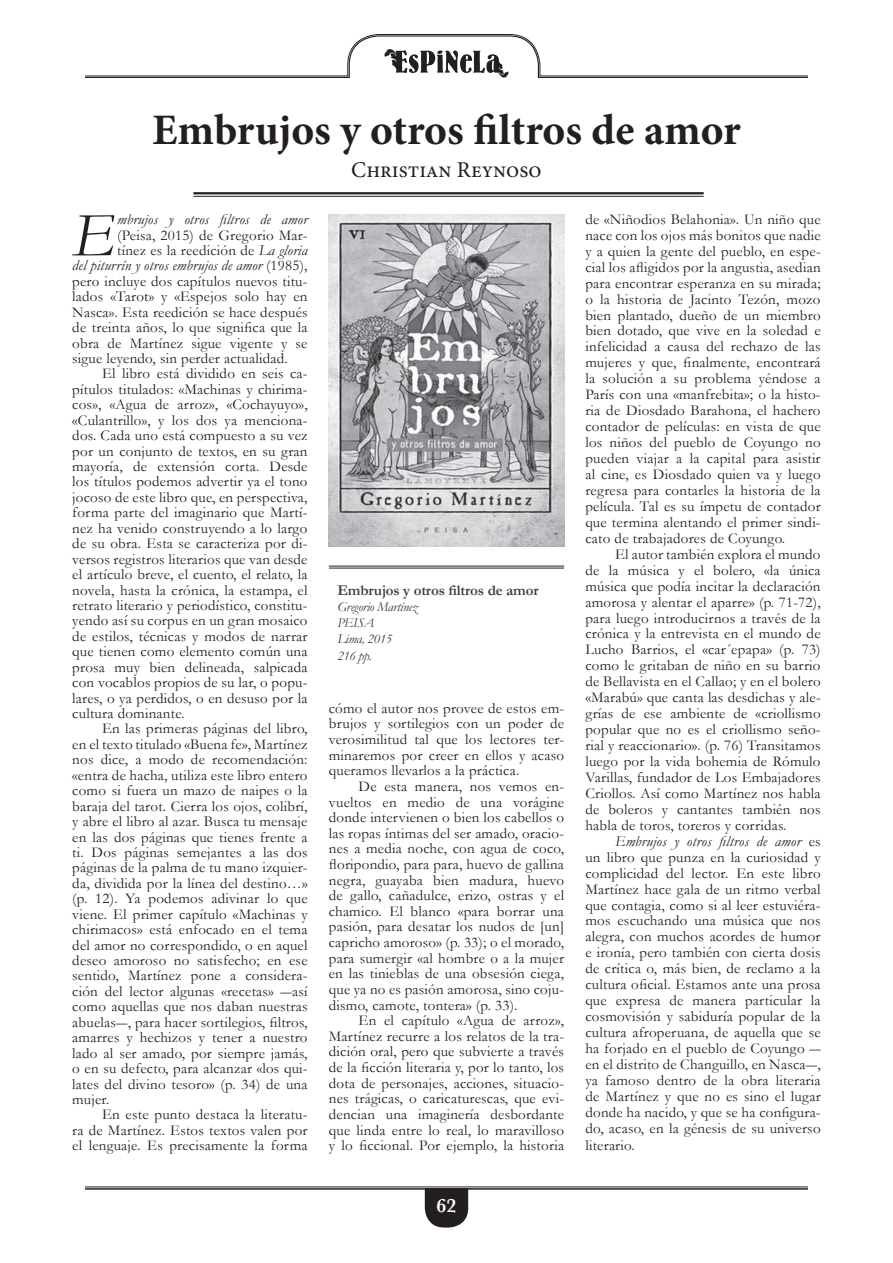
<style>
.page{position:relative;width:893px;height:1263px;background:#fff}
.page>*{position:absolute;margin:0;border:0;box-sizing:border-box;transform-origin:0 0}
.t1{font:italic 62.4px "Garamond";color:#231f20}
.t2{font:700 43.5px "Minion Pro";letter-spacing:-.005em;color:#231f20}
.t3{font:22.5px "Minion Pro";color:#231f20}
.t4{font:600 19.95px "Baskerville";color:#fff}
.t5{font:15px/15.9px "Garamond";letter-spacing:.015em;color:#231f20;text-align:justify}
.t6{font:italic 15px "Garamond";letter-spacing:.015em;color:#231f20}
.t7{font:700 15px "Garamond";letter-spacing:-.01em;color:#3e3e3f}
.t8{font:italic 13.5px/16.2px "Garamond";letter-spacing:-.02em;color:#3e3e3f}
.s1{font-style:italic}
.s2{font-style:normal}
</style>
<div class="page">
<svg style="left:425px;top:1190px;width:43px;height:37px;background:#343132"></svg>
<hr style="left:85px;top:1187px;width:723px;height:1px;background:#231f20">
<hr style="left:85px;top:1188px;width:723px;height:2px;background:#231f20">
<svg style="left:85px;top:34px;width:723px;height:44px"></svg>
<hr style="left:193px;top:192px;width:511px;height:2px;background:#231f20">
<hr style="left:193px;top:196px;width:511px;height:1px;background:#231f20">
<hr style="left:329px;top:566px;width:235px;height:1px;background:#231f20">
<hr style="left:329px;top:568px;width:235px;height:1px;background:#231f20">
<img style="left:329px;top:214px;width:235px;height:332px">
<h2 class="t2" style="left:152px;top:99px;width:590px">Embrujos y otros filtros de amor</h2>
<h3 class="t3" style="left:351px;top:155px;width:192px">Christian Reynoso</h3>
<h1 class="t1" style="left:72px;top:193px;width:44px">E</h1>
<p class="t6" style="left:117px;top:209px;width:192px">mbrujos y otros filtros de amor</p>
<p class="t5" style="left:117px;top:227px;width:192px">(Peisa, 2015) de Gregorio Mar-</p>
<p class="t5" style="left:117px;top:242px;width:192px">tínez es la reedición de <span class="s1">La gloria</span></p>
<p class="t6" style="left:72px;top:255px;width:237px">del piturrín y otros embrujos de amor <span class="s2">(1985),</span></p>
<p class="t5" style="left:72px;top:273px;width:237px">pero incluye dos capítulos nuevos titu-</p>
<p class="t5" style="left:72px;top:288px;width:237px">lados «Tarot» y «Espejos solo hay en</p>
<p class="t5" style="left:72px;top:304px;width:237px">Nasca». Esta reedición se hace después</p>
<p class="t5" style="left:72px;top:319px;width:237px">de treinta años, lo que significa que la</p>
<p class="t5" style="left:72px;top:334px;width:237px">obra de Martínez sigue vigente y se</p>
<p class="t5" style="left:72px;top:350px;width:217px">sigue leyendo, sin perder actualidad.</p>
<p class="t5" style="left:102px;top:365px;width:207px">El libro está dividido en seis ca-</p>
<p class="t5" style="left:72px;top:381px;width:237px">pítulos titulados: «Machinas y chirima-</p>
<p class="t5" style="left:72px;top:396px;width:237px">cos», «Agua de arroz», «Cochayuyo»,</p>
<p class="t5" style="left:72px;top:412px;width:237px">«Culantrillo», y los dos ya menciona-</p>
<p class="t5" style="left:72px;top:427px;width:237px">dos. Cada uno está compuesto a su vez</p>
<p class="t5" style="left:72px;top:443px;width:237px">por un conjunto de textos, en su gran</p>
<p class="t5" style="left:72px;top:458px;width:237px">mayoría, de extensión corta. Desde</p>
<p class="t5" style="left:72px;top:473px;width:237px">los títulos podemos advertir ya el tono</p>
<p class="t5" style="left:72px;top:489px;width:237px">jocoso de este libro que, en perspectiva,</p>
<p class="t5" style="left:72px;top:504px;width:237px">forma parte del imaginario que Martí-</p>
<p class="t5" style="left:72px;top:520px;width:237px">nez ha venido construyendo a lo largo</p>
<p class="t5" style="left:72px;top:535px;width:237px">de su obra. Esta se caracteriza por di-</p>
<p class="t5" style="left:72px;top:551px;width:237px">versos registros literarios que van desde</p>
<p class="t5" style="left:72px;top:566px;width:237px">el artículo breve, el cuento, el relato, la</p>
<p class="t5" style="left:72px;top:581px;width:237px">novela, hasta la crónica, la estampa, el</p>
<p class="t5" style="left:72px;top:597px;width:237px">retrato literario y periodístico, constitu-</p>
<p class="t5" style="left:72px;top:612px;width:237px">yendo así su corpus en un gran mosaico</p>
<p class="t5" style="left:72px;top:628px;width:237px">de estilos, técnicas y modos de narrar</p>
<p class="t5" style="left:72px;top:643px;width:237px">que tienen como elemento común una</p>
<p class="t5" style="left:72px;top:659px;width:237px">prosa muy bien delineada, salpicada</p>
<p class="t5" style="left:72px;top:674px;width:237px">con vocablos propios de su lar, o popu-</p>
<p class="t5" style="left:72px;top:689px;width:237px">lares, o ya perdidos, o en desuso por la</p>
<p class="t5" style="left:72px;top:705px;width:114px">cultura dominante.</p>
<p class="t5" style="left:102px;top:720px;width:207px">En las primeras páginas del libro,</p>
<p class="t5" style="left:72px;top:736px;width:237px">en el texto titulado «Buena fe», Martínez</p>
<p class="t5" style="left:72px;top:751px;width:237px">nos dice, a modo de recomendación:</p>
<p class="t5" style="left:72px;top:767px;width:237px">«entra de hacha, utiliza este libro entero</p>
<p class="t5" style="left:72px;top:782px;width:237px">como si fuera un mazo de naipes o la</p>
<p class="t5" style="left:72px;top:798px;width:237px">baraja del tarot. Cierra los ojos, colibrí,</p>
<p class="t5" style="left:72px;top:813px;width:237px">y abre el libro al azar. Busca tu mensaje</p>
<p class="t5" style="left:72px;top:828px;width:237px">en las dos páginas que tienes frente a</p>
<p class="t5" style="left:72px;top:844px;width:237px">ti. Dos páginas semejantes a las dos</p>
<p class="t5" style="left:72px;top:859px;width:237px">páginas de la palma de tu mano izquier-</p>
<p class="t5" style="left:72px;top:875px;width:237px">da, dividida por la línea del destino…»</p>
<p class="t5" style="left:72px;top:890px;width:237px">(p. 12). Ya podemos adivinar lo que</p>
<p class="t5" style="left:72px;top:906px;width:237px">viene. El primer capítulo «Machinas y</p>
<p class="t5" style="left:72px;top:921px;width:237px">chirimacos» está enfocado en el tema</p>
<p class="t5" style="left:72px;top:936px;width:237px">del amor no correspondido, o en aquel</p>
<p class="t5" style="left:72px;top:952px;width:237px">deseo amoroso no satisfecho; en ese</p>
<p class="t5" style="left:72px;top:967px;width:237px">sentido, Martínez pone a considera-</p>
<p class="t5" style="left:72px;top:983px;width:237px">ción del lector algunas «recetas» ―así</p>
<p class="t5" style="left:72px;top:998px;width:237px">como aquellas que nos daban nuestras</p>
<p class="t5" style="left:72px;top:1014px;width:237px">abuelas―, para hacer sortilegios, filtros,</p>
<p class="t5" style="left:72px;top:1029px;width:237px">amarres y hechizos y tener a nuestro</p>
<p class="t5" style="left:72px;top:1044px;width:237px">lado al ser amado, por siempre jamás,</p>
<p class="t5" style="left:72px;top:1060px;width:237px">o en su defecto, para alcanzar «los qui-</p>
<p class="t5" style="left:72px;top:1075px;width:237px">lates del divino tesoro» (p. 34) de una</p>
<p class="t5" style="left:72px;top:1091px;width:39px">mujer.</p>
<p class="t5" style="left:102px;top:1106px;width:207px">En este punto destaca la literatu-</p>
<p class="t5" style="left:72px;top:1122px;width:237px">ra de Martínez. Estos textos valen por</p>
<p class="t5" style="left:72px;top:1137px;width:237px">el lenguaje. Es precisamente la forma</p>
<p class="t7" style="left:337px;top:580px;width:203px">Embrujos y otros filtros de amor</p>
<p class="t8" style="left:337px;top:598px;width:82px">Gregorio Martínez<br>PEISA<br>Lima, 2015<br>216 pp.</p>
<p class="t5" style="left:329px;top:700px;width:237px">cómo el autor nos provee de estos em&shy;brujos y sortilegios con un poder de verosimilitud tal que los lectores ter&shy;minaremos por creer en ellos y acaso queramos llevarlos a la práctica.</p>
<p class="t5" style="left:329px;top:778px;width:237px;text-indent:30px">De esta manera, nos vemos en&shy;vueltos en medio de una vorágine donde intervienen o bien los cabellos o las ropas íntimas del ser amado, oracio&shy;nes a media noche, con agua de coco, floripondio, para para, huevo de gallina negra, guayaba bien madura, huevo de gallo, cañadulce, erizo, ostras y el chamico. El blanco «para borrar una pasión, para desatar los nudos de [un] capricho amoroso» (p. 33); o el morado, para sumergir «al hombre o a la mujer en las tinieblas de una obsesión ciega, que ya no es pasión amorosa, sino coju&shy;dismo, camote, tontera» (p. 33).</p>
<p class="t5" style="left:329px;top:1012px;width:237px;text-indent:30px">En el capítulo «Agua de arroz», Martínez recurre a los relatos de la tra&shy;dición oral, pero que subvierte a través de la ficción literaria y, por lo tanto, los dota de personajes, acciones, situacio&shy;nes trágicas, o caricaturescas, que evi&shy;dencian una imaginería desbordante que linda entre lo real, lo maravilloso y lo ficcional. Por ejemplo, la historia</p>
<h3 class="t4" style="left:437px;top:1194px;width:21px">62</h3>
<p class="t5" style="left:585px;top:211px;width:237px">de «Niñodios Belahonia». Un niño que nace con los ojos más bonitos que nadie y a quien la gente del pueblo, en espe&shy;cial los afligidos por la angustia, asedian para encontrar esperanza en su mirada; o la historia de Jacinto Tezón, mozo bien plantado, dueño de un miembro bien dotado, que vive en la soledad e infelicidad a causa del rechazo de las mujeres y que, finalmente, encontrará la solución a su problema yéndose a París con una «manfrebita»; o la histo&shy;ria de Diosdado Barahona, el hachero contador de películas: en vista de que los niños del pueblo de Coyungo no pueden viajar a la capital para asistir al cine, es Diosdado quien va y luego regresa para contarles la historia de la película. Tal es su ímpetu de contador que termina alentando el primer sindi&shy;cato de trabajadores de Coyungo.</p>
<p class="t5" style="left:585px;top:546px;width:237px;text-indent:30px">El autor también explora el mundo de la música y el bolero, «la única música que podía incitar la declaración amorosa y alentar el aparre» (p. 71-72), para luego introducirnos a través de la crónica y la entrevista en el mundo de Lucho Barrios, el «car´epapa» (p. 73) como le gritaban de niño en su barrio de Bellavista en el Callao; y en el bolero «Marabú» que canta las desdichas y ale&shy;grías de ese ambiente de «criollismo popular que no es el criollismo seño&shy;rial y reaccionario». (p. 76) Transitamos luego por la vida bohemia de Rómulo Varillas, fundador de Los Embajadores Criollos. Así como Martínez nos habla de boleros y cantantes también nos habla de toros, toreros y corridas.</p>
<p class="t5" style="left:585px;top:833px;width:237px;text-indent:30px"><span class="s1">Embrujos y otros filtros de amor</span> es un libro que punza en la curiosidad y complicidad del lector. En este libro Martínez hace gala de un ritmo verbal que contagia, como si al leer estuviéra&shy;mos escuchando una música que nos alegra, con muchos acordes de humor e ironía, pero también con cierta dosis de crítica o, más bien, de reclamo a la cultura oficial. Estamos ante una prosa que expresa de manera particular la cosmovisión y sabiduría popular de la cultura afroperuana, de aquella que se ha forjado en el pueblo de Coyungo ― en el distrito de Changuillo, en Nasca―, ya famoso dentro de la obra literaria de Martínez y que no es sino el lugar donde ha nacido, y que se ha configura&shy;do, acaso, en la génesis de su universo literario.</p>
</div>
